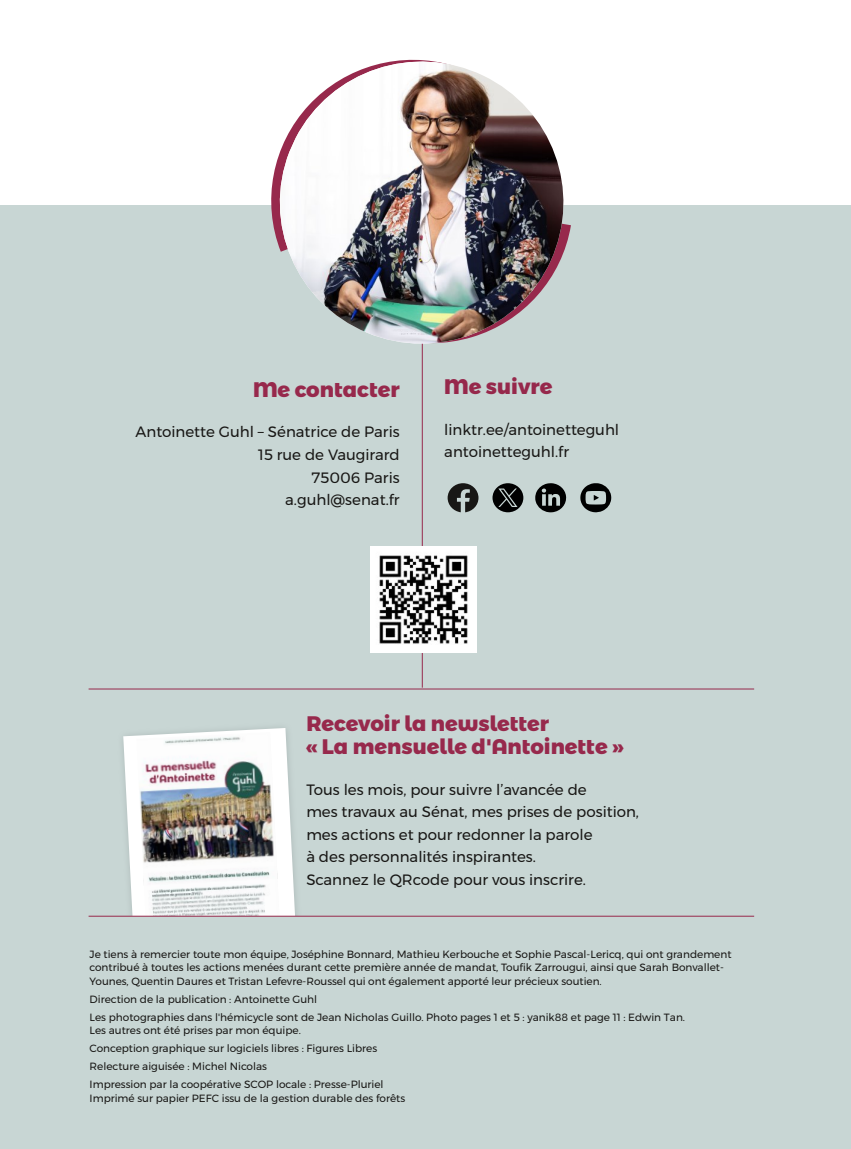
<style>
.page{position:relative;width:851px;height:1149px;background:#fff}
.page>*{position:absolute;margin:0;border:0;box-sizing:border-box;transform-origin:0 0}
.t1{font:800 21px/22.5px "Montserrat Alternates";color:#97294c}
.t2{font:800 21px "Montserrat Alternates";color:#96284b}
.t3{font:15px/22.5px "Montserrat";color:#181715}
.t4{font:10.5px/18px "Montserrat";color:#181715}
</style>
<div class="page">
<div style="left:0;top:206px;width:850px;height:942px;background:#c8d6d4"></div>
<svg style="left:535px;top:483px;width:32px;height:29px"></svg>
<svg style="left:580px;top:483px;width:31px;height:29px"></svg>
<svg style="left:492px;top:483px;width:31px;height:29px"></svg>
<svg style="left:447px;top:483px;width:31px;height:29px"></svg>
<hr style="left:422px;top:303px;width:1px;height:384px;background:#97294c">
<img style="left:271px;top:61px;width:300px;height:282px">
<hr style="left:89px;top:688px;width:665px;height:1px;background:#97294c">
<svg style="left:123px;top:728px;width:174px;height:187px"></svg>
<img style="left:136px;top:731px;width:150px;height:163px">
<img style="left:143px;top:864px;width:139px;height:51px">
<hr style="left:89px;top:915px;width:665px;height:1px;background:#97294c">
<img style="left:371px;top:546px;width:105px;height:106px">
<h1 class="t1" style="left:253px;top:378px;width:148px">Me contacter</h1>
<h2 class="t3" style="left:135px;top:420px;width:266px;text-align:right">Antoinette Guhl – Sénatrice de Paris<br>15 rue de Vaugirard<br>75006 Paris<br>a.guhl@senat.fr</h2>
<h1 class="t2" style="left:444px;top:374px;width:110px">Me suivre</h1>
<h2 class="t3" style="left:444px;top:418px;width:176px">linktr.ee/antoinetteguhl antoinetteguhl.fr</h2>
<h1 class="t1" style="left:306px;top:712px;width:319px">Recevoir la newsletter<br>« La mensuelle d'Antoinette »</h1>
<h2 class="t3" style="left:306px;top:777px;width:334px">Tous les mois, pour suivre l’avancée de<br>mes travaux au Sénat, mes prises de position, mes actions et pour redonner la parole<br>à des personnalités inspirantes.<br>Scannez le QRcode pour vous inscrire.</h2>
<p class="t4" style="left:90px;top:946px;width:643px;line-height:13.5px">Je tiens à remercier toute mon équipe, Joséphine Bonnard, Mathieu Kerbouche et Sophie Pascal-Lericq, qui ont grandement contribué à toutes les actions menées durant cette première année de mandat, Toufik Zarrougui, ainsi que Sarah Bonvallet-<br>Younes, Quentin Daures et Tristan Lefevre-Roussel qui ont également apporté leur précieux soutien.</p>
<p class="t4" style="left:90px;top:989px;width:597px">Direction de la publication : Antoinette Guhl<br>Les photographies dans l'hémicycle sont de Jean Nicholas Guillo. Photo pages 1 et 5 : yanik88 et page 11 : Edwin Tan.</p>
<p class="t4" style="left:90px;top:1021px;width:295px">Les autres ont été prises par mon équipe.<br>Conception graphique sur logiciels libres : Figures Libres Relecture aiguisée : Michel Nicolas<br>Impression par la coopérative SCOP locale : Presse-Pluriel</p>
<p class="t4" style="left:90px;top:1088px;width:317px">Imprimé sur papier PEFC issu de la gestion durable des forêts</p>
</div>
